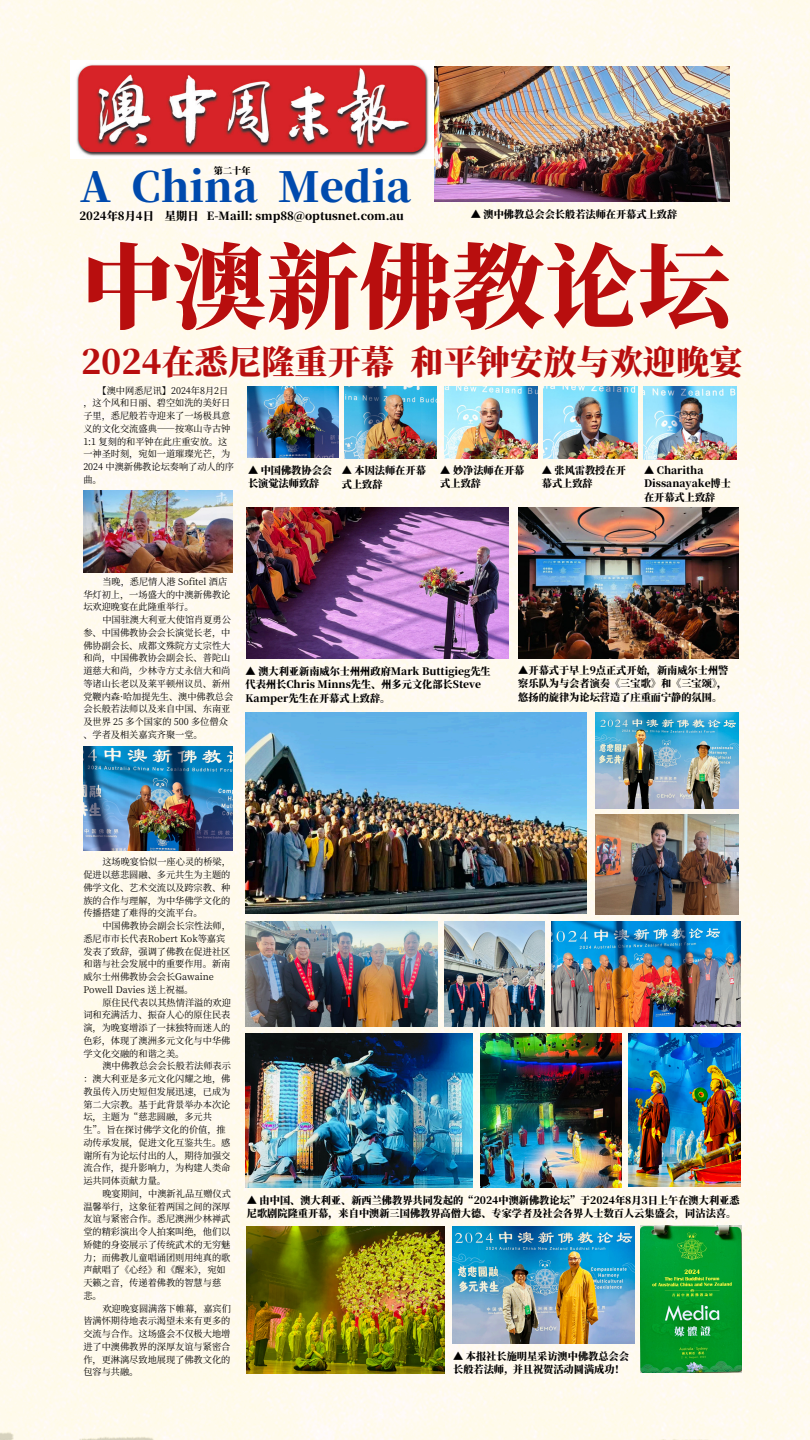
<style>
.page{position:relative;width:810px;height:1440px;background:#fffaee}
.page>*{position:absolute;margin:0;border:0;box-sizing:border-box;transform-origin:0 0}
.t1{font:800 92.8px "Source Han Serif SC";color:#b80e0e}
.t2{font:800 41.2px "Source Han Serif SC";color:#004aad}
.t3{font:800 33.2px "Source Han Serif SC";color:#b80e0e}
.t4{font:800 11.2px "Source Han Serif SC";color:#000}
.t5{font:800 10.2px/13.5px "Source Han Serif SC";color:#000}
.t6{font:9.2px/12.8px "Source Han Serif SC";color:#000}
.t7{font:800 9.2px "Source Han Serif SC";color:#000}
</style>
<div class="page">
<img style="left:70px;top:61px;width:364px;height:97px">
<img style="left:83px;top:491px;width:150px;height:82px">
<img style="left:518px;top:508px;width:220px;height:151px">
<img style="left:83px;top:747px;width:150px;height:103px">
<img style="left:247px;top:387px;width:92px;height:71px">
<img style="left:596px;top:814px;width:143px;height:100px">
<img style="left:551px;top:921px;width:189px;height:105px">
<img style="left:345px;top:387px;width:92px;height:72px">
<img style="left:444px;top:387px;width:94px;height:72px">
<img style="left:543px;top:387px;width:94px;height:72px">
<img style="left:643px;top:387px;width:94px;height:73px">
<img style="left:434px;top:66px;width:295px;height:135px">
<img style="left:247px;top:508px;width:262px;height:151px">
<img style="left:452px;top:1227px;width:183px;height:117px">
<img style="left:245px;top:1034px;width:227px;height:154px">
<img style="left:596px;top:713px;width:143px;height:96px">
<img style="left:629px;top:1034px;width:112px;height:153px">
<img style="left:641px;top:1226px;width:100px;height:147px">
<img style="left:246px;top:1227px;width:198px;height:147px">
<img style="left:480px;top:1034px;width:141px;height:154px">
<img style="left:246px;top:713px;width:341px;height:201px">
<img style="left:445px;top:921px;width:100px;height:105px">
<img style="left:246px;top:921px;width:192px;height:105px">
<h3 class="t7" style="left:214px;top:163px;width:38px">第二十年</h3>
<h3 class="t2" style="left:80px;top:155px;width:333px">A China Media</h3>
<h3 class="t4" style="left:80px;top:207px;width:73px">2024年8月 4日</h3>
<h3 class="t4" style="left:165px;top:207px;width:241px">星期日 E-Maill: smp88@optusnet.com.au</h3>
<p class="t5" style="left:471px;top:207px;width:208px">▲ 澳中佛教总会会长般若法师在开幕式上致辞</p>
<h3 class="t1" style="left:81px;top:214px;width:651px">中澳新佛教论坛</h3>
<h3 class="t3" style="left:81px;top:335px;width:663px">2024在悉尼隆重开幕和平钟安放与欢迎晚宴</h3>
<h3 class="t6" style="left:83px;top:383px;width:152px;text-indent:14px">【澳中网悉尼讯】2024年8月 2日，这个风和日丽、碧空如洗的美好日子里，悉尼般若寺迎来了一场极具意义的文化交流盛典——按寒山寺古钟<br>1:1 复刻的和平钟在此庄重安放。这一神圣时刻，宛如一道璀璨光芒，为<br>2024 中澳新佛教论坛奏响了动人的序曲。</h3>
<p class="t5" style="left:248px;top:462px;width:86px">▲ 中国佛教协会会长演觉法师致辞</p>
<p class="t5" style="left:342px;top:463px;width:86px">▲ 本因法师在开幕式上致辞</p>
<h3 class="t5" style="left:440px;top:462px;width:86px">▲ 妙净法师在开幕式上致辞</h3>
<p class="t5" style="left:542px;top:462px;width:86px">▲ 张风雷教授在开幕式上致辞</p>
<p class="t5" style="left:644px;top:462px;width:88px">▲ Charitha<br>Dissanayake博士在开幕式上致辞</p>
<p class="t6" style="left:83px;top:575px;width:149px;text-indent:19px">当晚，悉尼情人港 Sofitel 酒店华灯初上，一场盛大的中澳新佛教论坛欢迎晚宴在此隆重举行。</p>
<p class="t6" style="left:83px;top:613px;width:152px;text-indent:19px">中国驻澳大利亚大使馆肖夏勇公参、中国佛教协会会长演觉长老，中佛协副会长、成都文殊院方丈宗性大和尚，中国佛教协会副会长、普陀山道慈大和尚，少林寺方丈永信大和尚等诸山长老以及莱平顿州议员、新州党鞭内森·哈加提先生、澳中佛教总会会长般若法师以及来自中国、东南亚及世界 25 多个国家的 500 多位僧众、学者及相关嘉宾齐聚一堂。</p>
<p class="t5" style="left:246px;top:664px;width:246px">▲ 澳大利亚新南威尔士州州政府Mark Buttigieg先生代表州长Chris Minns先生、州多元文化部长Steve<br>Kamper先生在开幕式上致辞。</p>
<p class="t5" style="left:518px;top:662px;width:212px;text-align:justify">▲开幕式于早上9点正式开始，新南威尔士州警察乐队为与会者演奏《三宝歌》和《三宝颂》，悠扬的旋律为论坛营造了庄重而宁静的氛围。</p>
<h3 class="t6" style="left:83px;top:855px;width:149px;text-align:justify;text-indent:19px">这场晚宴恰似一座心灵的桥梁，促进以慈悲圆融、多元共生为主题的佛学文化、艺术交流以及跨宗教、种族的合作与理解，为中华佛学文化的传播搭建了难得的交流平台。</h3>
<h3 class="t6" style="left:83px;top:919px;width:149px;text-indent:19px">中国佛教协会副会长宗性法师，悉尼市市长代表Robert Kok等嘉宾发表了致辞，强调了佛教在促进社区和谐与社会发展中的重要作用。新南威尔士州佛教协会会长Gawaine<br>Powell Davies 送上祝福。</h3>
<p class="t6" style="left:83px;top:995px;width:149px;text-align:justify;text-indent:19px">原住民代表以其热情洋溢的欢迎词和充满活力、振奋人心的原住民表演，为晚宴增添了一抹独特而迷人的色彩，体现了澳洲多元文化与中华佛学文化交融的和谐之美。</p>
<p class="t6" style="left:83px;top:1059px;width:149px;text-indent:19px">澳中佛教总会会长般若法师表示：澳大利亚是多元文化闪耀之地，佛教虽传入历史短但发展迅速，已成为第二大宗教。基于此背景举办本次论坛，主题为“慈悲圆融，多元共生”。旨在探讨佛学文化的价值，推动传承发展，促进文化互鉴共生。感谢所有为论坛付出的人，期待加强交流合作，提升影响力，为构建人类命运共同体贡献力量。</p>
<p class="t6" style="left:83px;top:1187px;width:149px;text-indent:19px">晚宴期间，中澳新礼品互赠仪式温馨举行，这象征着两国之间的深厚友谊与紧密合作。悉尼澳洲少林禅武堂的精彩演出令人拍案叫绝，他们以矫健的身姿展示了传统武术的无穷魅力；而佛教儿童唱诵团则用纯真的歌声献唱了《心经》和《醒来》，宛如天籁之音，传递着佛教的智慧与慈悲。</p>
<p class="t6" style="left:83px;top:1301px;width:149px;text-align:justify;text-indent:19px">欢迎晚宴圆满落下帷幕，嘉宾们皆满怀期待地表示渴望未来有更多的交流与合作。这场盛会不仅极大地增进了中澳佛教界的深厚友谊与紧密合作，更淋漓尽致地展现了佛教文化的包容与共融。</p>
<h3 class="t5" style="left:247px;top:1192px;width:494px">▲ 由中国、澳大利亚、新西兰佛教界共同发起的“2024中澳新佛教论坛”于2024年8月 3日上午在澳大利亚悉尼歌剧院隆重开幕，来自中澳新三国佛教界高僧大德、专家学者及社会各界人士数百人云集盛会，同沾法喜。</h3>
<p class="t5" style="left:453px;top:1349px;width:177px">▲ 本报社长施明星采访澳中佛教总会会长般若法师, 并且祝贺活动圆满成功！</p>
</div>
